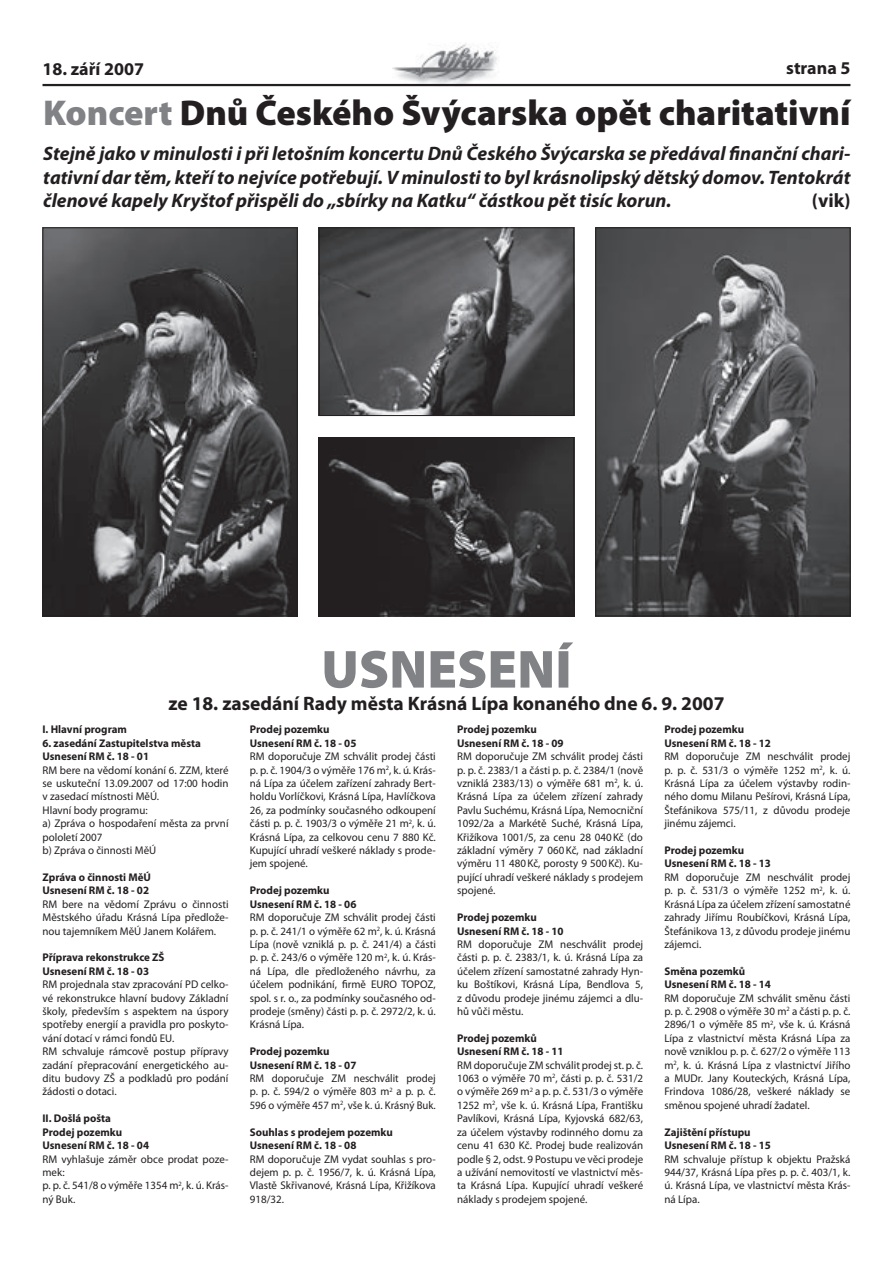
<style>
.page{position:relative;width:893px;height:1263px;background:#fff}
.page>*{position:absolute;margin:0;border:0;box-sizing:border-box;transform-origin:0 0}
.t1{font:900 54px "Myriad Pro";color:#808285}
.t2{font:900 36px "Myriad Pro";color:#231f20}
.t3{font:italic 700 19.5px/23.4px "Myriad Pro";color:#231f20;text-align:justify}
.t4{font:700 19.5px "Myriad Pro";color:#231f20}
.t5{font:700 18px "Myriad Pro";color:#231f20}
.t6{font:11.1px/13.4px "Myriad Pro";color:#231f20;text-align:justify}
.t7{font:700 11.1px/13.4px "Myriad Pro";color:#231f20}
.t8{font:11.1px/13.4px "Myriad Pro";color:#231f20;text-align:justify;scale:.96 1}
.s1{color:#808285}
</style>
<div class="page">
<img style="left:392px;top:43px;width:109px;height:41px">
<hr style="left:43px;top:84px;width:807px;height:2px;background:#231f20">
<img style="left:597px;top:229px;width:251px;height:385px">
<div style="left:595px;top:227px;width:255px;height:389px;border:1px solid #231f20"></div>
<img style="left:321px;top:229px;width:251px;height:185px">
<div style="left:319px;top:227px;width:255px;height:189px;border:1px solid #231f20"></div>
<img style="left:45px;top:229px;width:251px;height:385px">
<div style="left:43px;top:227px;width:255px;height:389px;border:1px solid #231f20"></div>
<img style="left:321px;top:439px;width:251px;height:175px">
<div style="left:319px;top:437px;width:255px;height:179px;border:1px solid #231f20"></div>
<h3 class="t5" style="left:43px;top:59px;width:103px">18. září 2007</h3>
<h3 class="t5" style="left:786px;top:58px;width:66px">strana 5</h3>
<h2 class="t2" style="left:43px;top:92px;width:809px"><span class="s1">Koncert</span> Dnů Českého Švýcarska opět charitativní</h2>
<p class="t3" style="left:43px;top:142px;width:809px">Stejně jako v minulosti i při letošním koncertu Dnů Českého Švýcarska se předával finanční chari&shy;tativní dar těm, kteří to nejvíce potřebují. V minulosti to byl krásnolipský dětský domov. Tentokrát členové kapely Kryštof přispěli do „sbírky na Katku“ částkou pět tisíc korun.</p>
<h3 class="t4" style="left:812px;top:189px;width:40px">(vik)</h3>
<h1 class="t1" style="left:321px;top:639px;width:252px">USNESENÍ</h1>
<h3 class="t4" style="left:168px;top:693px;width:558px">ze 18. zasedání Rady města Krásná Lípa konaného dne 6. 9. 2007</h3>
<p class="t7" style="left:43px;top:723px;width:86px">I. Hlavní program</p>
<p class="t7" style="left:43px;top:736px;width:160px">6. zasedání Zastupitelstva města<br>Usnesení RM č. 18 - 01</p>
<p class="t6" style="left:43px;top:763px;width:188px;text-align:left">RM bere na vědomí konání 6. ZZM, které se uskuteční 13.09.2007 od 17:00 hodin v zasedací místnosti MěÚ.<br>Hlavní body programu:<br>a) Zpráva o hospodaření města za první pololetí 2007<br>b) Zpráva o činnosti MěÚ</p>
<p class="t7" style="left:43px;top:871px;width:110px">Zpráva o činnosti MěÚ<br>Usnesení RM č. 18 - 02</p>
<p class="t6" style="left:43px;top:897px;width:188px">RM bere na vědomí Zprávu o činnosti Městského úřadu Krásná Lípa předlože&shy;nou tajemníkem MěÚ Janem Kolářem.</p>
<p class="t7" style="left:43px;top:951px;width:123px">Příprava rekonstrukce ZŠ<br>Usnesení RM č. 18 - 03</p>
<p class="t6" style="left:43px;top:978px;width:188px;text-align:left">RM projednala stav zpracování PD celko&shy;vé rekonstrukce hlavní budovy Základní školy, především s aspektem na úspory spotřeby energií a pravidla pro poskyto&shy;vání dotací v rámci fondů EU.<br>RM schvaluje rámcově postup přípravy zadání přepracování energetického au&shy;ditu budovy ZŠ a podkladů pro podání žádosti o dotaci.</p>
<p class="t7" style="left:43px;top:1112px;width:108px">II. Došlá pošta<br>Prodej pozemku<br>Usnesení RM č. 18 - 04</p>
<p class="t6" style="left:43px;top:1152px;width:188px;text-align:left">RM vyhlašuje záměr obce prodat poze&shy;mek:<br>p. p. č. 541/8 o výměře 1354 m<sup>2</sup>, k. ú. Krás&shy;ný Buk.</p>
<p class="t7" style="left:250px;top:723px;width:108px">Prodej pozemku<br>Usnesení RM č. 18 - 05</p>
<p class="t6" style="left:250px;top:750px;width:188px">RM doporučuje ZM schválit prodej části p. p. č. 1904/3 o výměře 176 m<sup>2</sup>, k. ú. Krás&shy;ná Lípa za účelem zařízení zahrady Bert&shy;holdu Vorlíčkovi, Krásná Lípa, Havlíčkova 26, za podmínky současného odkoupení části p. p. č. 1903/3 o výměře 21 m<sup>2</sup>, k. ú.<br>Krásná Lípa, za celkovou cenu 7 880 Kč.<br>Kupující uhradí veškeré náklady s prode&shy;jem spojené.</p>
<p class="t7" style="left:250px;top:884px;width:108px">Prodej pozemku<br>Usnesení RM č. 18 - 06</p>
<p class="t6" style="left:250px;top:911px;width:188px">RM doporučuje ZM schválit prodej části p. p. č. 241/1 o výměře 62 m<sup>2</sup>, k. ú. Krásná Lípa (nově vzniklá p. p. č. 241/4) a části p. p. č. 243/6 o výměře 120 m<sup>2</sup>, k. ú. Krás&shy;ná Lípa, dle předloženého návrhu, za účelem podnikání, firmě EURO TOPOZ, spol. s r. o., za podmínky současného od&shy;prodeje (směny) části p. p. č. 2972/2, k. ú.<br>Krásná Lípa.</p>
<p class="t7" style="left:250px;top:1045px;width:108px">Prodej pozemku<br>Usnesení RM č. 18 - 07</p>
<p class="t8" style="left:250px;top:1072px;width:195px">RM doporučuje ZM neschválit prodej p. p. č. 594/2 o výměře 803 m<sup>2</sup> a p. p. č.<br>596 o výměře 457 m<sup>2</sup>, vše k. ú. Krásný Buk.</p>
<p class="t7" style="left:250px;top:1125px;width:145px">Souhlas s prodejem pozemku<br>Usnesení RM č. 18 - 08</p>
<p class="t6" style="left:250px;top:1152px;width:188px">RM doporučuje ZM vydat souhlas s pro&shy;dejem p. p. č. 1956/7, k. ú. Krásná Lípa, Vlastě Skřivanové, Krásná Lípa, Křižíkova 918/32.</p>
<p class="t7" style="left:457px;top:723px;width:108px">Prodej pozemku<br>Usnesení RM č. 18 - 09</p>
<p class="t6" style="left:457px;top:750px;width:188px">RM doporučuje ZM schválit prodej části p. p. č. 2383/1 a části p. p. č. 2384/1 (nově vzniklá 2383/13) o výměře 681 m<sup>2</sup>, k. ú.<br>Krásná Lípa za účelem zřízení zahrady Pavlu Suchému, Krásná Lípa, Nemocniční 1092/2a a Markétě Suché, Krásná Lípa, Křižíkova 1001/5, za cenu 28 040 Kč (do základní výměry 7 060 Kč, nad základní výměru 11 480 Kč, porosty 9 500 Kč). Ku&shy;pující uhradí veškeré náklady s prodejem spojené.</p>
<p class="t7" style="left:457px;top:911px;width:108px">Prodej pozemku<br>Usnesení RM č. 18 - 10</p>
<p class="t6" style="left:457px;top:938px;width:188px">RM doporučuje ZM neschválit prodej části p. p. č. 2383/1, k. ú. Krásná Lípa za účelem zřízení samostatné zahrady Hyn&shy;ku Boštíkovi, Krásná Lípa, Bendlova 5, z důvodu prodeje jinému zájemci a dlu&shy;hů vůči městu.</p>
<p class="t7" style="left:457px;top:1031px;width:108px">Prodej pozemků<br>Usnesení RM č. 18 - 11</p>
<p class="t6" style="left:457px;top:1058px;width:188px">RM doporučuje ZM schválit prodej st. p. č.<br>1063 o výměře 70 m<sup>2</sup>, části p. p. č. 531/2 o výměře 269 m<sup>2</sup> a p. p. č. 531/3 o výměře 1252 m<sup>2</sup>, vše k. ú. Krásná Lípa, Františku Pavlíkovi, Krásná Lípa, Kyjovská 682/63, za účelem výstavby rodinného domu za cenu 41 630 Kč. Prodej bude realizován podle § 2, odst. 9 Postupu ve věci prodeje a užívání nemovitostí ve vlastnictví měs&shy;ta Krásná Lípa. Kupující uhradí veškeré náklady s prodejem spojené.</p>
<p class="t7" style="left:664px;top:723px;width:108px">Prodej pozemku<br>Usnesení RM č. 18 - 12</p>
<p class="t6" style="left:664px;top:750px;width:188px">RM doporučuje ZM neschválit prodej p. p. č. 531/3 o výměře 1252 m<sup>2</sup>, k. ú.<br>Krásná Lípa za účelem výstavby rodin&shy;ného domu Milanu Pešírovi, Krásná Lípa, Štefánikova 575/11, z důvodu prodeje jinému zájemci.</p>
<p class="t7" style="left:664px;top:844px;width:108px">Prodej pozemku<br>Usnesení RM č. 18 - 13</p>
<p class="t6" style="left:664px;top:871px;width:188px">RM doporučuje ZM neschválit prodej p. p. č. 531/3 o výměře 1252 m<sup>2</sup>, k. ú.<br>Krásná Lípa za účelem zřízení samostatné zahrady Jiřímu Roubíčkovi, Krásná Lípa, Štefánikova 13, z důvodu prodeje jinému zájemci.</p>
<p class="t7" style="left:664px;top:964px;width:108px">Směna pozemků<br>Usnesení RM č. 18 - 14</p>
<p class="t6" style="left:664px;top:991px;width:188px">RM doporučuje ZM schválit směnu části p. p. č. 2908 o výměře 30 m<sup>2</sup> a části p. p. č.<br>2896/1 o výměře 85 m<sup>2</sup>, vše k. ú. Krásná Lípa z vlastnictví města Krásná Lípa za nově vzniklou p. p. č. 627/2 o výměře 113 m<sup>2</sup>, k. ú. Krásná Lípa z vlastnictví Jiřího a MUDr. Jany Kouteckých, Krásná Lípa, Frindova 1086/28, veškeré náklady se směnou spojené uhradí žadatel.</p>
<p class="t7" style="left:664px;top:1125px;width:108px">Zajištění přístupu<br>Usnesení RM č. 18 - 15</p>
<p class="t6" style="left:664px;top:1152px;width:188px">RM schvaluje přístup k objektu Pražská 944/37, Krásná Lípa přes p. p. č. 403/1, k. ú. Krásná Lípa, ve vlastnictví města Krás&shy;ná Lípa.</p>
</div>
